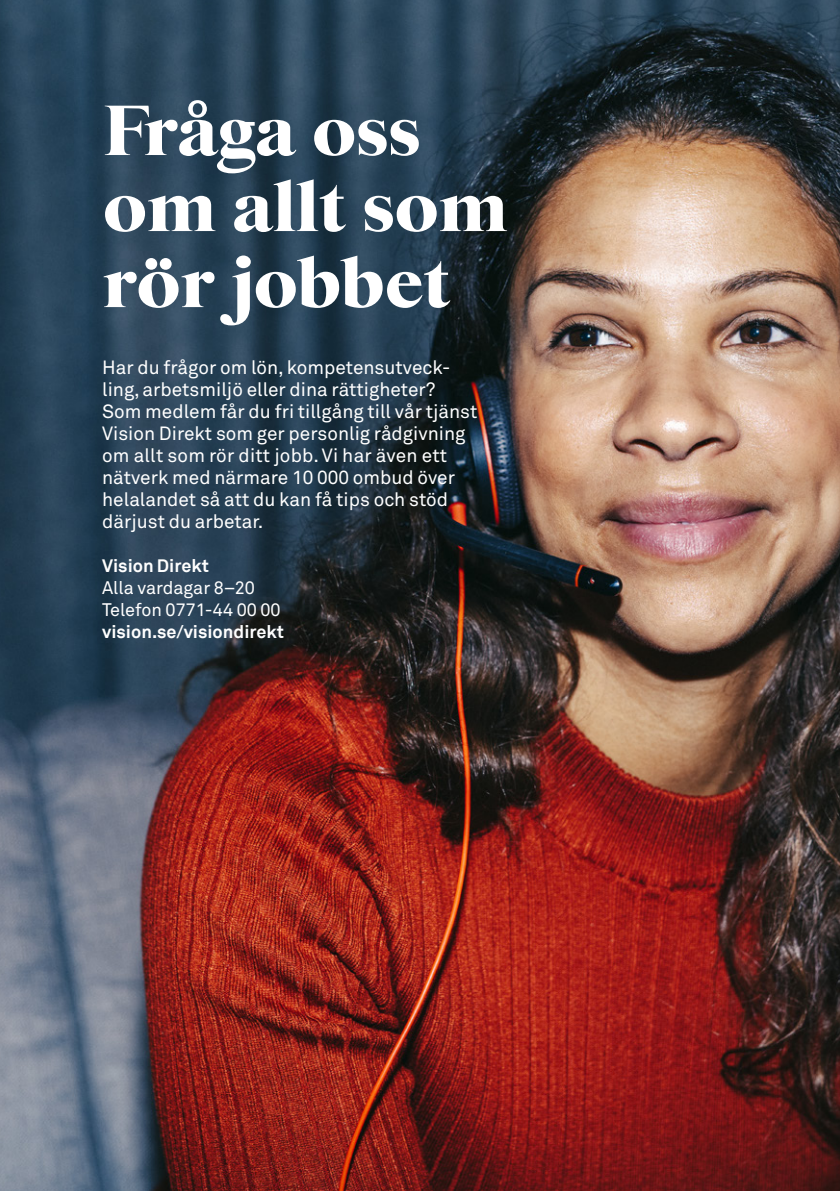
<style>
.page{position:relative;width:840px;height:1191px;background:#fff}
.page>*{position:absolute;margin:0;border:0;box-sizing:border-box;transform-origin:0 0}
.Rubrik_Starling_36{font:900 72px/76px "Starling";color:#fff}
.Brd1{font:19px/22px "Akkurat";color:#fff}
.Brd1-2{font:700 18px "Akkurat";color:#fff}
.Brd1-3{font:18px "Akkurat";color:#fff}
</style>
<div class="page">
<img style="left:0;top:0;width:839px;height:1191px">
<p class="Rubrik_Starling_36" style="left:103px;top:94px;width:406px">Fråga oss om allt som rör jobbet</p>
<p class="Brd1" style="left:102px;top:357px;width:376px">Har du frågor om lön, kompetensutveck&shy;ling, arbetsmiljö eller dina rättigheter?<br>Som medlem får du fri tillgång till vår tjänst Vision Direkt som ger personlig rådgivning om allt som rör ditt jobb. Vi har även ett nätverk med närmare 10 000 ombud över helalandet så att du kan få tips och stöd därjust du arbetar.</p>
<p class="Brd1-2" style="left:102px;top:554px;width:108px">Vision Direkt</p>
<p class="Brd1-3" style="left:102px;top:577px;width:154px">Alla vardagar 8–20</p>
<p class="Brd1-3" style="left:102px;top:599px;width:180px">Telefon 0771-44 00 00</p>
<p class="Brd1-2" style="left:102px;top:620px;width:183px">vision.se/visiondirekt</p>
</div>
